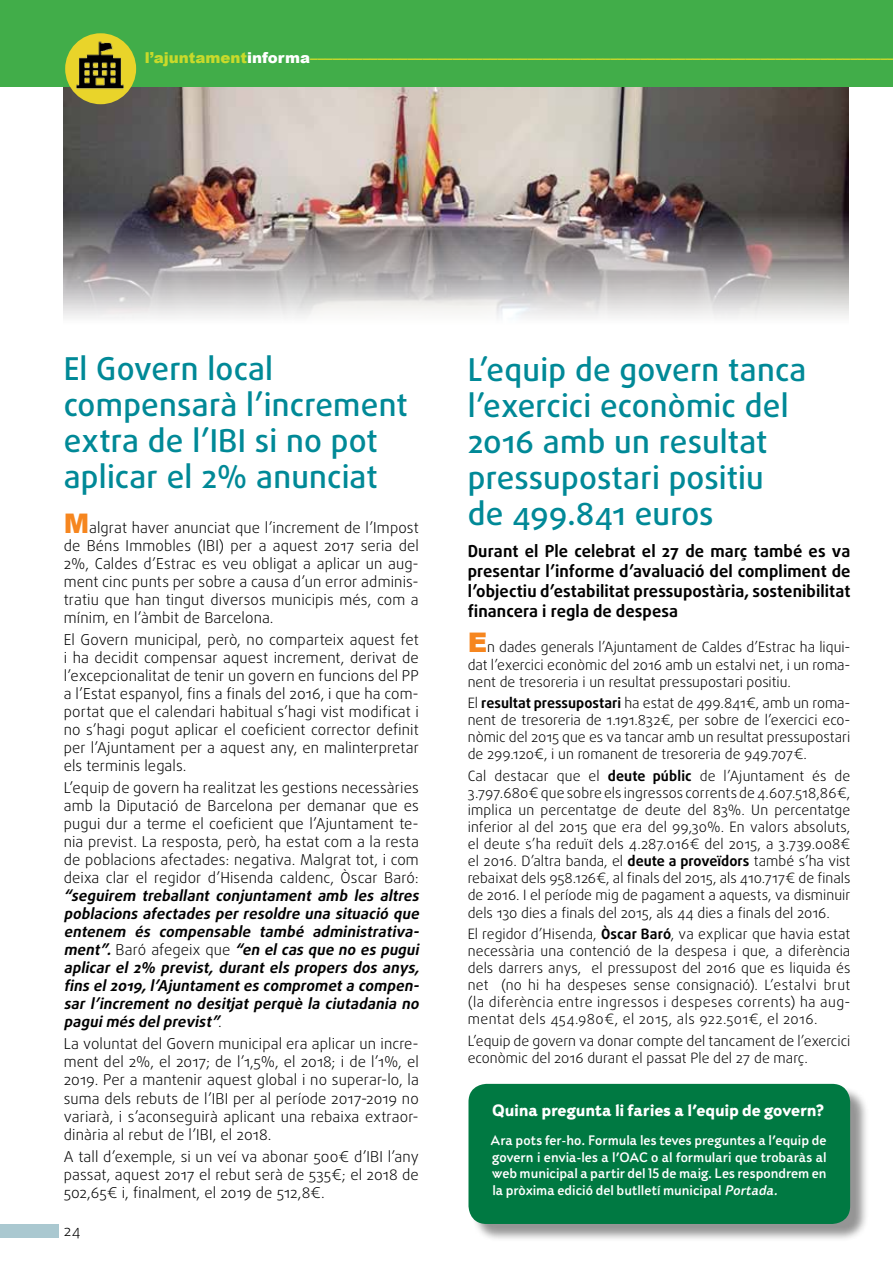
<style>
.page{position:relative;width:893px;height:1263px;background:#fff}
.page>*{position:absolute;margin:0;border:0;box-sizing:border-box;transform-origin:0 0}
.t1{font:500 31.5px/36px "Daxline Pro";letter-spacing:.005em;color:#008997}
.t2{font:800 18px "Adderville ITC Std";letter-spacing:-.005em;color:#fff}
.t3{font:700 16.5px/19.8px "Daxline Pro";letter-spacing:.005em;color:#000;text-align:justify}
.t4{font:300 15px/18px "Daxline Pro";letter-spacing:.005em;color:#000;text-align:justify}
.t5{font:italic 700 15px/18px "Daxline Pro";color:#000;text-align:justify}
.t6{font:500 15px/16.5px "Adderville ITC Std";letter-spacing:.005em;color:#fff}
.t7{font:900 15px "Arial";color:#c8da2b}
.t8{font:300 14.25px/17.1px "Daxline Pro";color:#000;text-align:justify}
.s1{color:#fff}
.s2{font-family:"Arial";font-weight:900;font-size:27px;color:#f6861f}
.s3{font-weight:300;font-style:normal}
.s4{font-weight:700}
.s5{font-style:italic}
</style>
<div class="page">
<div style="left:0;top:1224px;width:59px;height:13px;background:#aac8d0"></div>
<img style="left:64px;top:87px;width:784px;height:231px">
<div style="left:0;top:0;width:893px;height:87px;background:#41ad49"></div>
<div style="left:65px;top:33px;width:71px;height:71px;background:#e9d42a;border-radius:50%"></div>
<img style="left:71px;top:38px;width:58px;height:54px">
<div style="left:471px;top:1086px;width:398px;height:157px;background:#000;opacity:.42"></div>
<div style="left:468px;top:1084px;width:382px;height:140px;background:#007942;border-radius:18px"></div>
<p class="t7" style="left:145px;top:46px;width:752px">l’ajuntament<span class="s1">informa</span>––––––––––––––––––––––––––––––––––––––––––––––––––––––––––––––––––––––––––––––</p>
<h1 class="t1" style="left:64px;top:351px;width:345px">El Govern local compensarà l’increment extra de l’IBI si no pot aplicar el 2% anunciat</h1>
<p class="t4" style="left:64px;top:518px;width:357px"><span class="s2">M</span>algrat haver anunciat que l’increment de l’Impost de Béns Immobles (IBI) per a aquest 2017 seria del 2%, Caldes d’Estrac es veu obligat a aplicar un aug&shy;ment cinc punts per sobre a causa d’un error adminis&shy;tratiu que han tingut diversos municipis més, com a mínim, en l’àmbit de Barcelona.</p>
<p class="t4" style="left:64px;top:631px;width:357px">El Govern municipal, però, no comparteix aquest fet i ha decidit compensar aquest increment, derivat de l’excepcionalitat de tenir un govern en funcions del PP a l’Estat espanyol, fins a finals del 2016, i que ha com&shy;portat que el calendari habitual s’hagi vist modificat i no s’hagi pogut aplicar el coeficient corrector definit per l’Ajuntament per a aquest any, en malinterpretar els terminis legals.</p>
<p class="t4" style="left:64px;top:779px;width:357px">L’equip de govern ha realitzat les gestions necessàries amb la Diputació de Barcelona per demanar que es pugui dur a terme el coeficient que l’Ajuntament te&shy;nia previst. La resposta, però, ha estat com a la resta de poblacions afectades: negativa. Malgrat tot, i com deixa clar el regidor d’Hisenda caldenc, Òscar Baró:</p>
<p class="t5" style="left:64px;top:887px;width:360px">“seguirem treballant conjuntament amb les altres poblacions afectades per resoldre una situació que entenem és compensable també administrativa&shy;ment”. <span class="s3">B a r ó a f e g e i x q u e</span> “en el cas que no es pugui aplicar el 2% previst, durant els propers dos anys, fins el2019,l’Ajuntamentes comprometa compen&shy;sar l’increment no desitjat perquè la ciutadania no paguimés delprevist”<span class="s3">.</span></p>
<p class="t4" style="left:64px;top:1035px;width:357px">La voluntat del Govern municipal era aplicar un incre&shy;ment del 2%, el 2017; de l’1,5%, el 2018; i de l’1%, el 2019. Per a mantenir aquest global i no superar-lo, la suma dels rebuts de l’IBI per al període 2017-2019 no variarà, i s’aconseguirà aplicant una rebaixa extraor&shy;dinària al rebut de l’IBI, el 2018.</p>
<p class="t4" style="left:64px;top:1147px;width:357px">A tall d’exemple, si un veí va abonar 500€ d’IBI l’any passat, aquest 2017 el rebut serà de 535€; el 2018 de 502,65€ i, finalment, el 2019 de 512,8€.</p>
<p class="t4" style="left:64px;top:1222px;width:18px">24</p>
<h1 class="t1" style="left:468px;top:352px;width:340px">L’equip de govern tanca l’exercici econòmic del<br>2016 amb un resultat pressupostari positiu de 499.841 euros</h1>
<p class="t3" style="left:468px;top:542px;width:384px">Durant el Ple celebrat el 27 de març també es va presentar l’informe d’avaluació del compliment de l’objectiu d’estabilitat pressupostària, sostenibilitat financera i regla de despesa</p>
<p class="t8" style="left:468px;top:639px;width:384px"><span class="s2">E</span>n dades generals l’Ajuntament de Caldes d’Estrac ha liqui&shy;dat l’exercici econòmic del 2016 amb un estalvi net, i un roma&shy;nent de tresoreria i un resultat pressupostari positiu.</p>
<p class="t8" style="left:468px;top:694px;width:384px">El <span class="s4">resultat pressupostari</span> ha estat de 499.841€, amb un roma&shy;nent de tresoreria de 1.191.832€, per sobre de l’exercici eco&shy;nòmic del 2015 que es va tancar amb un resultat pressupostari de 299.120€, i un romanent de tresoreria de 949.707€.</p>
<p class="t8" style="left:468px;top:767px;width:384px">Cal destacar que el <span class="s4">deute públic</span> de l’Ajuntament és de 3.797.680€ que sobre els ingressos corrents de 4.607.518,86€, implica un percentatge de deute del 83%. Un percentatge inferior al del 2015 que era del 99,30%. En valors absoluts, el deute s’ha reduït dels 4.287.016€ del 2015, a 3.739.008€ el 2016. D’altra banda, el <span class="s4">deute a proveïdors</span> també s’ha vist rebaixat dels 958.126€, al finals del 2015, als 410.717€ de finals de 2016. I el període mig de pagament a aquests, va disminuir dels 130 dies a finals del 2015, als 44 dies a finals del 2016.</p>
<p class="t8" style="left:468px;top:925px;width:384px">El regidor d’Hisenda, <span class="s4">Òscar Baró</span>, va explicar que havia estat necessària una contenció de la despesa i que, a diferència dels darrers anys, el pressupost del 2016 que es liquida és net (no hi ha despeses sense consignació). L’estalvi brut (la diferència entre ingressos i despeses corrents) ha aug&shy;mentat dels 454.980€, el 2015, als 922.501€, el 2016.</p>
<p class="t8" style="left:468px;top:1032px;width:384px">L’equip de govern va donar compte del tancament de l’exercici econòmic del 2016 durant el passat Ple del 27 de març.</p>
<p class="t2" style="left:492px;top:1099px;width:334px">Quina pregunta li faries a l’equip de govern?</p>
<p class="t6" style="left:491px;top:1132px;width:337px">Ara pots fer-ho. Formula les teves preguntes a l’equip de govern i envia-les a l’OAC</p>
<p class="t6" style="left:492px;top:1148px;width:336px;text-align:justify;text-indent:159px">o al formulari que trobaràs al web municipal a partir del 15 de maig. Les respondrem en la pròxima edició del butlletí municipal <span class="s5">Portada.</span></p>
</div>
